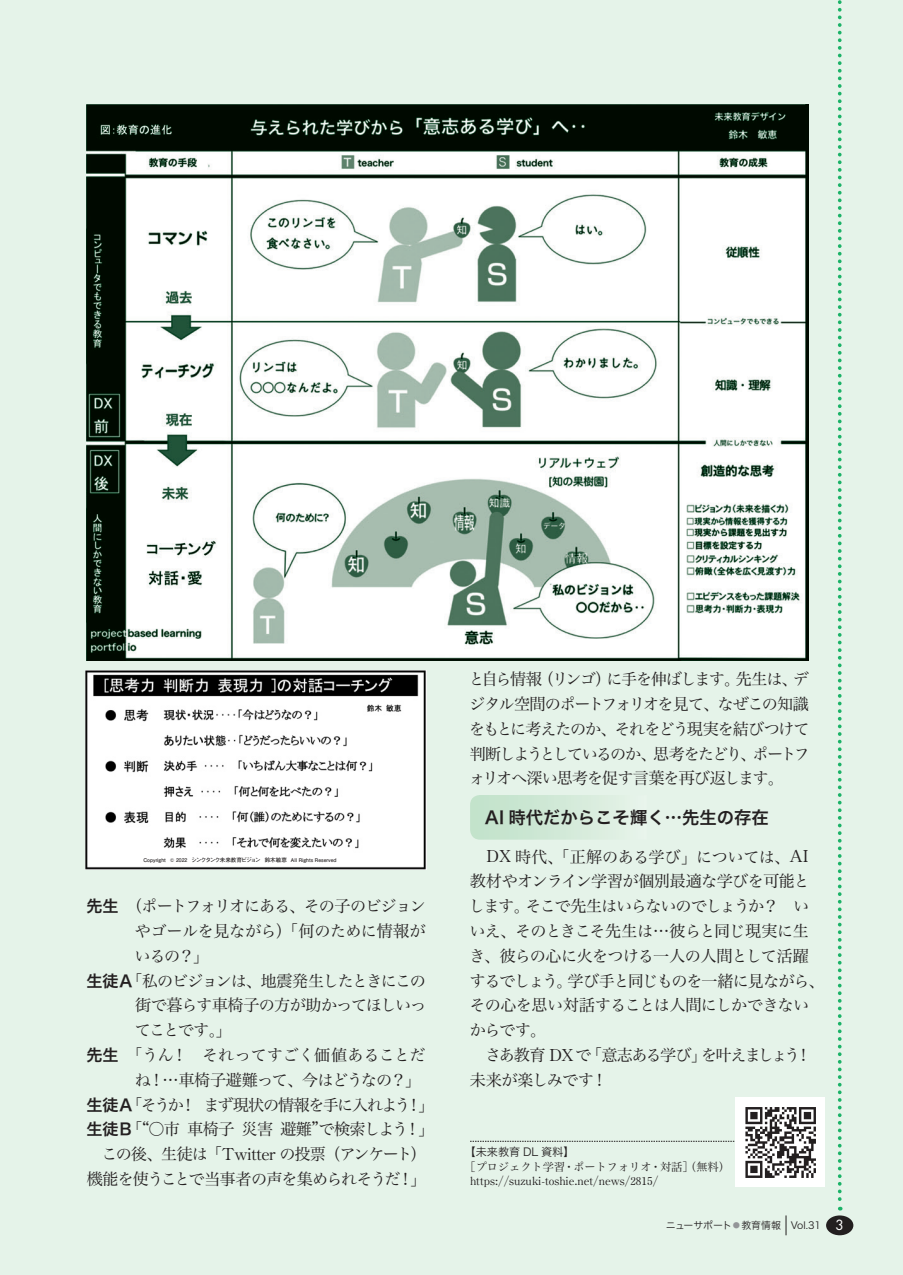
<style>
.page{position:relative;width:903px;height:1275px;background:#e5f3e9}
.page>*{position:absolute;margin:0;border:0;box-sizing:border-box;transform-origin:0 0}
.t1{font:17.32px "Hira Kaku Pro N W6";color:#231f20}
.t2{font:16.1px/24.8px "Hira Min Pro N W3";letter-spacing:-.055em;color:#231f20;text-align:justify}
.t3{font:16.1px "Hira Min Pro N W3";letter-spacing:-.075em;color:#231f20}
.t4{font:16.1px "Hira Min Pro N W3";letter-spacing:-.095em;color:#231f20}
.t5{font:16.1px "Hira Min Pro N W3";letter-spacing:-.08em;color:#231f20}
.t6{font:16.1px "Hira Min Pro N W3";letter-spacing:-.035em;color:#231f20}
.t7{font:16.1px "Hira Min Pro N W3";letter-spacing:-.015em;color:#231f20}
.t8{font:16.1px "Hira Min Pro N W3";letter-spacing:-.025em;color:#231f20}
.t9{font:11.2px "M Ma Century";color:#231f20}
.t10{font:11.2px "Hira Min Pro N W3";color:#231f20}
.t11{font:11.2px "Hira Kaku Pro N W3";color:#231f20}
.t12{font:9.97px "Hira Kaku Pro N W3";color:#231f20}
.t13{font:700 5.08px "Futo Go B101 Pr 6 N";color:#231f20}
.s1{font-size:5.6px}
.s2{font-family:"Hira Kaku Pro N W6"}
.s3{font-family:"M Ma Century"}
.s4{font-family:"Hira Min Pro N W3"}
.s5{color:#939598}
.s6{font-family:"Futura Std";font-size:13.65px;color:#fff}
</style>
<div class="page">
<svg style="left:838px;top:0;width:3px;height:1210px"></svg>
<svg style="left:470px;top:795px;width:126px;height:45px"></svg>
<img style="left:87px;top:104px;width:722px;height:556px">
<svg style="left:470px;top:1141px;width:265px;height:1px"></svg>
<div style="left:735px;top:1098px;width:90px;height:89px;background:#fff"></div>
<img style="left:745px;top:1107px;width:71px;height:71px">
<img style="left:85px;top:671px;width:342px;height:198px">
<svg style="left:786px;top:1215px;width:1px;height:20px"></svg>
<div style="left:826px;top:1215px;width:27px;height:20px;background:#231f20;border-radius:50%"></div>
<p class="t13" style="left:143px;top:856px;width:195px">Copyright © 2022 <span class="s1">シンクタンク未来教育ビジョン 鈴木敏恵</span> All Rights Reserved</p>
<p class="t3" style="left:87px;top:892px;width:341px"><span class="s2">先生</span>（ポートフォリオにある、その子のビジョン</p>
<p class="t8" style="left:135px;top:917px;width:292px">やゴールを見ながら）「何のために情報が</p>
<p class="t2" style="left:135px;top:942px;width:76px">いるの？」</p>
<p class="t5" style="left:87px;top:967px;width:341px"><span class="s2">生徒Ａ</span>「私のビジョンは、地震発生したときにこの</p>
<p class="t2" style="left:135px;top:991px;width:293px">街で暮らす車椅子の方が助かってほしいっ</p>
<p class="t2" style="left:135px;top:1016px;width:98px">てことです。」</p>
<p class="t7" style="left:87px;top:1041px;width:340px"><span class="s2">先生</span>「うん！　それってすごく価値あることだ</p>
<p class="t2" style="left:135px;top:1066px;width:288px">ね！…車椅子避難って、今はどうなの？」</p>
<p class="t4" style="left:87px;top:1091px;width:349px"><span class="s2">生徒Ａ</span>「そうか！ まず現状の情報を手に入れよう！」</p>
<p class="t6" style="left:87px;top:1115px;width:349px"><span class="s2">生徒Ｂ</span>「〝〇市車椅子災害避難〟で検索しよう！」</p>
<p class="t3" style="left:87px;top:1140px;width:341px">　この後、生徒は「<span class="s3">Twitter</span> の投票（アンケート）</p>
<p class="t2" style="left:87px;top:1165px;width:341px">機能を使うことで当事者の声を集められそうだ！」</p>
<p class="t2" style="left:468px;top:665px;width:343px">と自ら情報（リンゴ）に手を伸ばします。先生は、デジタル空間のポートフォリオを見て、なぜこの知識をもとに考えたのか、それをどう現実を結びつけて判断しようとしているのか、思考をたどり、ポートフォリオへ深い思考を促す言葉を再び返します。</p>
<p class="t1" style="left:485px;top:802px;width:285px">AI 時代だからこそ輝く…先生の存在</p>
<p class="t2" style="left:469px;top:843px;width:357px;text-align:left;text-indent:17px"><span class="s3">DX</span> 時代、「正解のある学び」については、<span class="s3">AI</span>教材やオンライン学習が個別最適な学びを可能とします。そこで先生はいらないのでしょうか？　いいえ、そのときこそ先生は…彼らと同じ現実に生き、彼らの心に火をつける一人の人間として活躍するでしょう。学び手と同じものを一緒に見ながら、その心を思い対話することは人間にしかできないからです。<br>　さあ教育 <span class="s3">DX</span> で「意志ある学び」を叶えましょう！　未来が楽しみです！</p>
<p class="t11" style="left:464px;top:1142px;width:112px">【未来教育 DL 資料】</p>
<p class="t10" style="left:464px;top:1157px;width:267px">［プロジェクト学習・ポートフォリオ・対話］（無料）</p>
<p class="t9" style="left:470px;top:1176px;width:190px">https://suzuki<span class="s4">-</span>toshie.net/news/2815/</p>
<p class="t12" style="left:666px;top:1216px;width:179px">ニューサポート<span class="s5">⃝</span>教育情報 Vol.31 <span class="s6">3</span></p>
</div>
